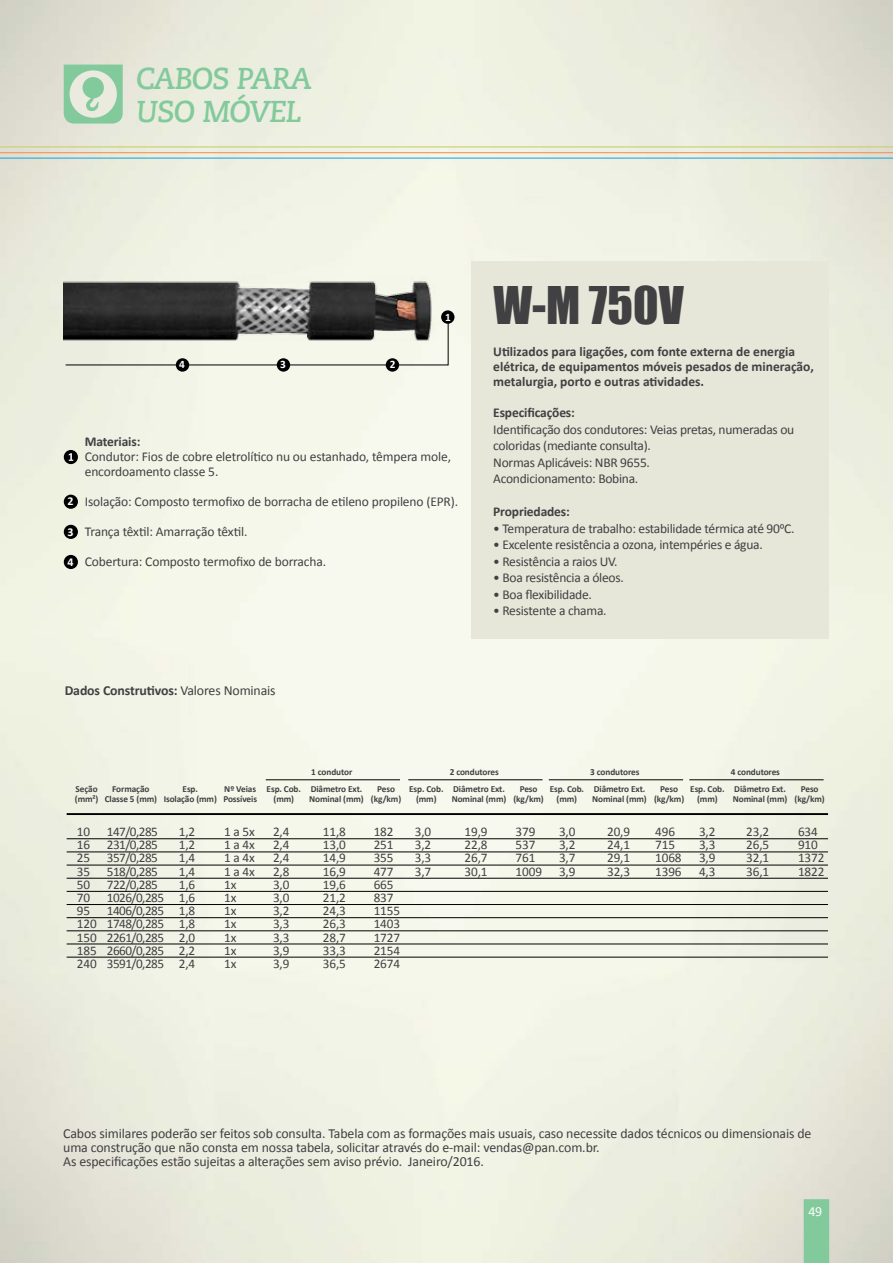
<style>
.page{position:relative;width:893px;height:1263px;background:#fff}
.page>*{position:absolute;margin:0;border:0;box-sizing:border-box;transform-origin:0 0}
.t1{font:47.7px "Impact";color:#414042}
.t2{font:italic 700 30px/33px "Caecilia LT Std";letter-spacing:-.03em;color:#82ca9c}
.t3{font:13.8px/13.8px "Calibri";letter-spacing:-.01em;color:#414042}
.t4{font:700 13.8px "Calibri";letter-spacing:-.01em;color:#414042}
.t5{font:13.8px "Calibri";color:#fff}
.t6{font:13.5px/16.5px "Calibri";letter-spacing:-.02em;color:#414042}
.t7{font:700 13.5px/15px "Calibri";color:#414042}
.t8{font:13.2px/13.2px "Calibri";letter-spacing:-.01em;color:#414042;text-align:justify}
.t9{font:13.2px/13.2px "Calibri";letter-spacing:-.04em;color:#414042}
.t10{font:700 12px "Calibri";color:#fff}
.t11{font:700 11.4px "Calibri";color:#fff}
.t12{font:700 9.3px/10.6px "Calibri";letter-spacing:-.01em;color:#414042;text-align:center}
.s1{font-weight:400}
.s2{font-size:12px}
</style>
<div class="page">
<img style="left:0;top:0;width:893px;height:1263px">
<div style="left:472px;top:261px;width:357px;height:377px;background:#e6e6d9"></div>
<svg style="left:0;top:65px;width:893px;height:118px;background:#e6e9da"></svg>
<svg style="left:0;top:104px;width:893px;height:69px;background:#e6e8d9"></svg>
<svg style="left:65px;top:317px;width:383px;height:48px;background:#edefe2"></svg>
<div style="left:386px;top:358px;width:13px;height:14px;background:#000;border-radius:50%"></div>
<div style="left:441px;top:310px;width:13px;height:14px;background:#000;border-radius:50%"></div>
<div style="left:176px;top:358px;width:13px;height:14px;background:#000;border-radius:50%"></div>
<div style="left:277px;top:358px;width:13px;height:14px;background:#000;border-radius:50%"></div>
<img style="left:64px;top:277px;width:370px;height:64px">
<div style="left:64px;top:450px;width:14px;height:14px;background:#000;border-radius:50%"></div>
<svg style="left:69px;top:453px;width:4px;height:8px"></svg>
<div style="left:64px;top:495px;width:14px;height:14px;background:#000;border-radius:50%"></div>
<div style="left:64px;top:525px;width:14px;height:14px;background:#000;border-radius:50%"></div>
<div style="left:64px;top:555px;width:14px;height:14px;background:#000;border-radius:50%"></div>
<hr style="left:67px;top:813px;width:761px;height:2px;background:#000">
<hr style="left:67px;top:838px;width:761px;height:1px;background:#000">
<hr style="left:67px;top:917px;width:761px;height:1px;background:#000">
<hr style="left:67px;top:957px;width:761px;height:1px;background:#000">
<hr style="left:67px;top:852px;width:761px;height:1px;background:#000">
<hr style="left:67px;top:865px;width:761px;height:1px;background:#000">
<hr style="left:67px;top:878px;width:761px;height:1px;background:#000">
<hr style="left:67px;top:891px;width:761px;height:1px;background:#000">
<hr style="left:67px;top:930px;width:761px;height:1px;background:#000">
<hr style="left:67px;top:904px;width:761px;height:1px;background:#000">
<hr style="left:67px;top:944px;width:761px;height:1px;background:#000">
<hr style="left:549px;top:779px;width:134px;height:1px;background:#000">
<hr style="left:689px;top:779px;width:135px;height:1px;background:#000">
<hr style="left:408px;top:779px;width:135px;height:1px;background:#000">
<hr style="left:266px;top:779px;width:134px;height:1px;background:#000">
<div style="left:804px;top:1199px;width:25px;height:64px;background:#82ca9c"></div>
<h2 class="t2" style="left:136px;top:63px;width:178px">CABOS PARA<br>USO MÓVEL</h2>
<p class="t11" style="left:179px;top:358px;width:7px">4</p>
<p class="t11" style="left:280px;top:358px;width:7px">3</p>
<p class="t11" style="left:390px;top:358px;width:7px">2</p>
<p class="t11" style="left:445px;top:310px;width:7px">1</p>
<p class="t10" style="left:67px;top:494px;width:8px">2</p>
<p class="t10" style="left:67px;top:524px;width:8px">3</p>
<p class="t10" style="left:67px;top:554px;width:8px">4</p>
<p class="t7" style="left:85px;top:433px;width:57px">Materiais:</p>
<p class="t6" style="left:85px;top:448px;width:368px;line-height:15px">Condutor: Fios de cobre eletrolítico nu ou estanhado, têmpera mole, encordoamento classe 5.</p>
<p class="t6" style="left:85px;top:492px;width:375px">Isolação: Composto termofixo de borracha de etileno propileno (EPR).</p>
<p class="t6" style="left:85px;top:522px;width:164px">Trança têxtil: Amarração têxtil.</p>
<p class="t6" style="left:85px;top:552px;width:243px">Cobertura: Composto termofixo de borracha.</p>
<p class="t4" style="left:65px;top:681px;width:213px">Dados Construtivos: <span class="s1">Valores Nominais</span></p>
<h1 class="t1" style="left:493px;top:268px;width:192px">W-M 750V</h1>
<p class="t7" style="left:493px;top:344px;width:322px">Utilizados para ligações, com fonte externa de energia elétrica, de equipamentos móveis pesados de mineração, metalurgia, porto e outras atividades.</p>
<p class="t7" style="left:493px;top:404px;width:83px">Especificações:</p>
<p class="t6" style="left:493px;top:420px;width:303px">Identificação dos condutores: Veias pretas, numeradas ou coloridas (mediante consulta).<br>Normas Aplicáveis: NBR 9655.<br>Acondicionamento: Bobina.</p>
<p class="t7" style="left:493px;top:503px;width:78px">Propriedades:</p>
<p class="t6" style="left:493px;top:519px;width:303px">• Temperatura de trabalho: estabilidade térmica até 90<span class="s2">⁰</span>C.</p>
<p class="t6" style="left:493px;top:536px;width:271px">• Excelente resistência a ozona, intempéries e água.</p>
<p class="t6" style="left:493px;top:552px;width:126px">• Resistência a raios UV.</p>
<p class="t6" style="left:493px;top:569px;width:132px">• Boa resistência a óleos.</p>
<p class="t6" style="left:493px;top:585px;width:100px">• Boa flexibilidade.</p>
<p class="t6" style="left:493px;top:602px;width:115px">• Resistente a chama.</p>
<p class="t12" style="left:311px;top:766px;width:43px">1 condutor</p>
<p class="t12" style="left:450px;top:766px;width:51px">2 condutores</p>
<p class="t12" style="left:590px;top:766px;width:51px">3 condutores</p>
<p class="t12" style="left:731px;top:766px;width:51px">4 condutores</p>
<p class="t12" style="left:75px;top:783px;width:25px;text-align:left">Seção (mm²)</p>
<p class="t12" style="left:105px;top:783px;width:54px">Formação<br>Classe 5 (mm)</p>
<p class="t12" style="left:164px;top:783px;width:55px">Esp.<br>Isolação (mm)</p>
<p class="t12" style="left:223px;top:783px;width:35px;text-align:left">Nº Veias<br>Possíveis</p>
<p class="t12" style="left:550px;top:783px;width:36px">Esp. Cob. (mm)</p>
<p class="t12" style="left:592px;top:783px;width:56px;text-align:left">Diâmetro Ext.<br>Nominal (mm)</p>
<p class="t12" style="left:654px;top:783px;width:32px">Peso (kg/km)</p>
<p class="t12" style="left:267px;top:783px;width:36px">Esp. Cob. (mm)</p>
<p class="t12" style="left:309px;top:783px;width:56px;text-align:left">Diâmetro Ext.<br>Nominal (mm)</p>
<p class="t12" style="left:371px;top:783px;width:32px">Peso (kg/km)</p>
<p class="t12" style="left:409px;top:783px;width:36px">Esp. Cob. (mm)</p>
<p class="t12" style="left:452px;top:783px;width:56px;text-align:left">Diâmetro Ext.<br>Nominal (mm)</p>
<p class="t12" style="left:513px;top:783px;width:32px">Peso (kg/km)</p>
<p class="t12" style="left:690px;top:783px;width:36px">Esp. Cob. (mm)</p>
<p class="t12" style="left:733px;top:783px;width:56px;text-align:left">Diâmetro Ext.<br>Nominal (mm)</p>
<p class="t12" style="left:794px;top:783px;width:32px">Peso (kg/km)</p>
<p class="t8" style="left:77px;top:824px;width:21px;text-align:left">10<br>16<br>25<br>35<br>50<br>70<br>95<br>120<br>150<br>185<br>240</p>
<p class="t9" style="left:107px;top:824px;width:59px">147/0,285<br>231/0,285<br>357/0,285<br>518/0,285<br>722/0,285<br>1026/0,285<br>1406/0,285<br>1748/0,285<br>2261/0,285<br>2660/0,285<br>3591/0,285</p>
<p class="t8" style="left:179px;top:824px;width:18px">1,2<br>1,2<br>1,4<br>1,4<br>1,6<br>1,6<br>1,8<br>1,8<br>2,0<br>2,2<br>2,4</p>
<p class="t8" style="left:224px;top:824px;width:32px;text-align:left">1 a 5x<br>1 a 4x<br>1 a 4x<br>1 a 4x<br>1x<br>1x<br>1x<br>1x<br>1x<br>1x<br>1x</p>
<p class="t8" style="left:273px;top:824px;width:18px">2,4<br>2,4<br>2,4<br>2,8<br>3,0<br>3,0<br>3,2<br>3,3<br>3,3<br>3,9<br>3,9</p>
<p class="t8" style="left:323px;top:824px;width:24px">11,8<br>13,0<br>14,9<br>16,9<br>19,6<br>21,2<br>24,3<br>26,3<br>28,7<br>33,3<br>36,5</p>
<p class="t8" style="left:374px;top:824px;width:28px;text-align:left">182<br>251<br>355<br>477<br>665<br>837<br>1155<br>1403<br>1727<br>2154<br>2674</p>
<p class="t8" style="left:415px;top:824px;width:18px">3,0<br>3,2<br>3,3<br>3,7</p>
<p class="t8" style="left:465px;top:824px;width:24px">19,9<br>22,8<br>26,7<br>30,1</p>
<p class="t8" style="left:516px;top:824px;width:28px;text-align:left">379<br>537<br>761<br>1009</p>
<p class="t8" style="left:559px;top:824px;width:18px">3,0<br>3,2<br>3,7<br>3,9</p>
<p class="t8" style="left:607px;top:824px;width:24px">20,9<br>24,1<br>29,1<br>32,3</p>
<p class="t8" style="left:655px;top:824px;width:28px;text-align:left">496<br>715<br>1068<br>1396</p>
<p class="t8" style="left:699px;top:824px;width:18px">3,2<br>3,3<br>3,9<br>4,3</p>
<p class="t8" style="left:746px;top:824px;width:24px">23,2<br>26,5<br>32,1<br>36,1</p>
<p class="t8" style="left:798px;top:824px;width:28px;text-align:left">634<br>910<br>1372<br>1822</p>
<p class="t3" style="left:63px;top:1126px;width:750px">Cabos similares poderão ser feitos sob consulta. Tabela com as formações mais usuais, caso necessite dados técnicos ou dimensionais de uma construção que não consta em nossa tabela, solicitar através do e-mail: vendas@pan.com.br.<br>As especificações estão sujeitas a alterações sem aviso prévio. Janeiro/2016.</p>
<p class="t5" style="left:808px;top:1203px;width:15px">49</p>
</div>
